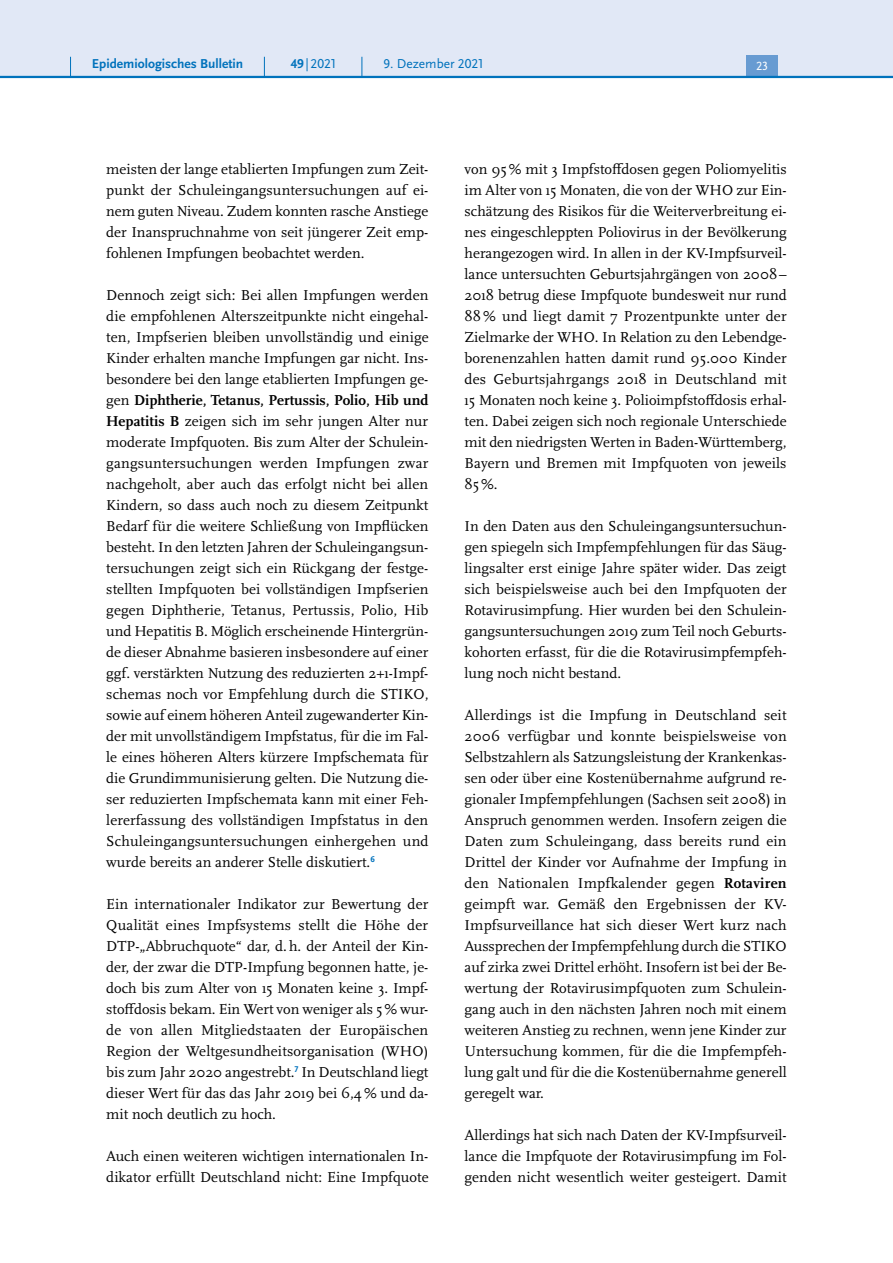
<style>
.page{position:relative;width:893px;height:1263px;background:#fff}
.page>*{position:absolute;margin:0;border:0;box-sizing:border-box;transform-origin:0 0}
.P_-_Fließtext{font:15px/21px "Scala Pro";color:#000;text-align:justify}
.t1{font:700 13.5px "Scala Sans Pro";color:#0072bc}
.t2{font:13.5px "Scala Sans Pro";color:#0072bc}
.t3{font:12.45px "Scala Sans Pro";color:#fff}
.s1{font-weight:700}
</style>
<div class="page">
<div style="left:0;top:0;width:893px;height:77px;background:#e1e8f6"></div>
<div style="left:746px;top:55px;width:32px;height:21px;background:#679bd2"></div>
<hr style="left:0;top:76px;width:893px;height:2px;background:#0072bc">
<svg style="left:70px;top:57px;width:1px;height:19px"></svg>
<svg style="left:264px;top:57px;width:1px;height:19px"></svg>
<svg style="left:362px;top:57px;width:1px;height:19px"></svg>
<p class="t1" style="left:92px;top:55px;width:153px">Epidemiologisches Bulletin</p>
<p class="t2" style="left:291px;top:55px;width:47px"><span class="s1">49</span>|2021</p>
<p class="t2" style="left:383px;top:55px;width:102px">9. Dezember 2021</p>
<p class="t3" style="left:756px;top:59px;width:14px">23</p>
<p class="P_-_Fließtext" style="left:106px;top:158px;width:324px">meisten der lange etablierten Impfungen zum Zeit&shy;punkt der Schuleingangsuntersuchungen auf ei&shy;nem guten Niveau. Zudem konnten rasche Anstiege der Inanspruchnahme von seit jüngerer Zeit emp&shy;fohlenen Impfungen beobachtet werden.</p>
<p class="P_-_Fließtext" style="left:106px;top:284px;width:324px">Dennoch zeigt sich: Bei allen Impfungen werden die empfohlenen Alterszeitpunkte nicht eingehal&shy;ten, Impfserien bleiben unvollständig und einige Kinder erhalten manche Impfungen gar nicht. Ins&shy;besondere bei den lange etablierten Impfungen ge&shy;gen <span class="s1">Diphtherie, Tetanus, Pertussis, Polio, Hib und Hepatitis B</span> zeigen sich im sehr jungen Alter nur moderate Impfquoten. Bis zum Alter der Schulein&shy;gangsuntersuchungen werden Impfungen zwar nachgeholt, aber auch das erfolgt nicht bei allen Kindern, so dass auch noch zu diesem Zeitpunkt Bedarf für die weitere Schließung von Impflücken besteht. In den letzten Jahren der Schuleingangsun&shy;tersuchungen zeigt sich ein Rückgang der festge&shy;stellten Impfquoten bei vollständigen Impfserien gegen Diphtherie, Tetanus, Pertussis, Polio, Hib und Hepatitis B. Möglich erscheinende Hintergrün&shy;de dieser Abnahme basieren insbesondere auf einer ggf. verstärkten Nutzung des reduzierten 2+1-Impf&shy;schemas noch vor Empfehlung durch die STIKO, sowie auf einem höheren Anteil zugewanderter Kin&shy;der mit unvollständigem Impfstatus, für die im Fal&shy;le eines höheren Alters kürzere Impfschemata für die Grundimmunisierung gelten. Die Nutzung die&shy;ser reduzierten Impfschemata kann mit einer Feh&shy;lererfassung des vollständigen Impfstatus in den Schuleingangsuntersuchungen einhergehen und wurde bereits an anderer Stelle diskutiert.<sup>6</sup></p>
<p class="P_-_Fließtext" style="left:106px;top:893px;width:324px">Ein internationaler Indikator zur Bewertung der Qualität eines Impfsystems stellt die Höhe der DTP-„Abbruchquote“ dar, d.h. der Anteil der Kin&shy;der, der zwar die DTP-Impfung begonnen hatte, je&shy;doch bis zum Alter von 15 Monaten keine 3. Impf&shy;stoffdosis bekam. Ein Wert von weniger als 5% wur&shy;de von allen Mitgliedstaaten der Europäischen Region der Weltgesundheitsorganisation (WHO) bis zum Jahr 2020 angestrebt.<sup>7</sup> In Deutschland liegt dieser Wert für das das Jahr 2019 bei 6,4% und da&shy;mit noch deutlich zu hoch.</p>
<p class="P_-_Fließtext" style="left:106px;top:1145px;width:324px">Auch einen weiteren wichtigen internationalen In&shy;dikator erfüllt Deutschland nicht: Eine Impfquote</p>
<p class="P_-_Fließtext" style="left:465px;top:158px;width:324px">von 95% mit 3 Impfstoffdosen gegen Poliomyelitis im Alter von 15 Monaten, die von der WHO zur Ein&shy;schätzung des Risikos für die Weiterverbreitung ei&shy;nes eingeschleppten Poliovirus in der Bevölkerung herangezogen wird. In allen in der KV-Impfsurveil&shy;lance untersuchten Geburtsjahrgängen von 2008– 2018 betrug diese Impfquote bundesweit nur rund 88% und liegt damit 7 Prozentpunkte unter der Zielmarke der WHO. In Relation zu den Lebendge&shy;borenenzahlen hatten damit rund 95.000 Kinder des Geburtsjahrgangs 2018 in Deutschland mit 15 Monaten noch keine 3. Polioimpfstoffdosis erhal&shy;ten. Dabei zeigen sich noch regionale Unterschiede mit den niedrigsten Werten in Baden-Württemberg, Bayern und Bremen mit Impfquoten von jeweils 85%.</p>
<p class="P_-_Fließtext" style="left:465px;top:515px;width:324px">In den Daten aus den Schuleingangsuntersuchun&shy;gen spiegeln sich Impfempfehlungen für das Säug&shy;lingsalter erst einige Jahre später wider. Das zeigt sich beispielsweise auch bei den Impfquoten der Rotavirusimpfung. Hier wurden bei den Schulein&shy;gangsuntersuchungen 2019 zum Teil noch Geburts&shy;kohorten erfasst, für die die Rotavirusimpfempfeh&shy;lung noch nicht bestand.</p>
<p class="P_-_Fließtext" style="left:465px;top:704px;width:324px">Allerdings ist die Impfung in Deutschland seit 2006 verfügbar und konnte beispielsweise von Selbstzahlern als Satzungsleistung der Krankenkas&shy;sen oder über eine Kostenübernahme aufgrund re&shy;gionaler Impfempfehlungen (Sachsen seit 2008) in Anspruch genommen werden. Insofern zeigen die Daten zum Schuleingang, dass bereits rund ein Drittel der Kinder vor Aufnahme der Impfung in den Nationalen Impfkalender gegen <span class="s1">Rotaviren </span>geimpft war. Gemäß den Ergebnissen der KV-Impfsurveillance hat sich dieser Wert kurz nach Aussprechen der Impfempfehlung durch die STIKO auf zirka zwei Drittel erhöht. Insofern ist bei der Be&shy;wertung der Rotavirusimpfquoten zum Schulein&shy;gang auch in den nächsten Jahren noch mit einem weiteren Anstieg zu rechnen, wenn jene Kinder zur Untersuchung kommen, für die die Impfempfeh&shy;lung galt und für die die Kostenübernahme generell geregelt war.</p>
<p class="P_-_Fließtext" style="left:465px;top:1124px;width:324px">Allerdings hat sich nach Daten der KV-Impfsurveil&shy;lance die Impfquote der Rotavirusimpfung im Fol&shy;genden nicht wesentlich weiter gesteigert. Damit</p>
</div>
